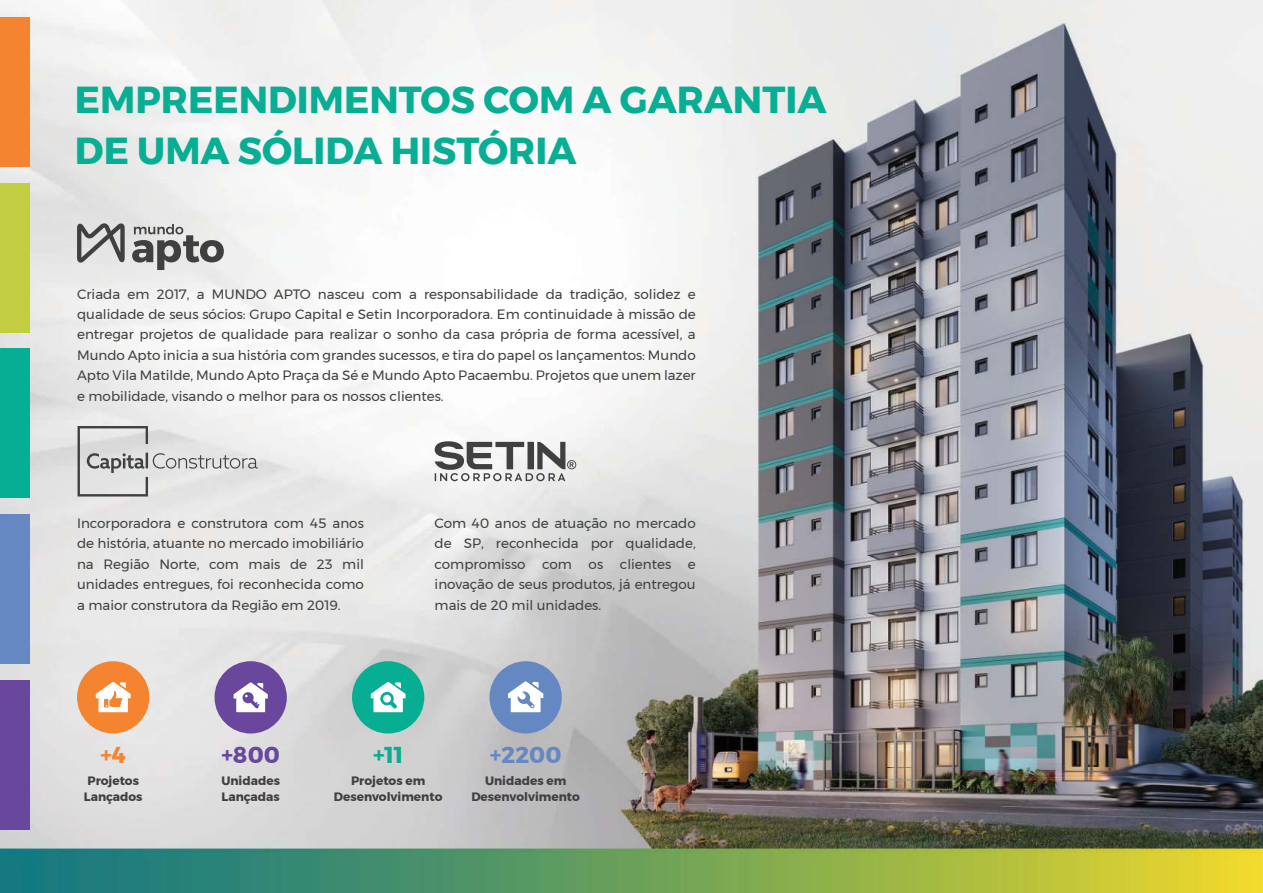
<style>
.page{position:relative;width:1263px;height:893px;background:#fff}
.page>*{position:absolute;margin:0;border:0;box-sizing:border-box;transform-origin:0 0}
.t1{font:700 37.5px/51.3px "Montserrat";color:#07ae93}
.t2{font:700 22.95px "Montserrat";color:#6588c3}
.t3{font:700 22.95px "Montserrat";color:#68479c}
.t4{font:700 22.95px "Montserrat";color:#07ae93}
.t5{font:700 22.95px "Montserrat";color:#f58431}
.t6{font:13.5px/20.4px "Montserrat";color:#404041;text-align:justify}
.t7{font:700 12.15px/15.6px "Montserrat";color:#404041}
</style>
<div class="page">
<img style="left:0;top:0;width:1263px;height:893px">
<svg style="left:77px;top:223px;width:147px;height:47px;background:#acacac"></svg>
<svg style="left:78px;top:426px;width:180px;height:70px;background:#d2d2d2"></svg>
<svg style="left:435px;top:441px;width:141px;height:40px"></svg>
<div style="left:0;top:17px;width:29px;height:149px;background:#f58431"></div>
<div style="left:0;top:183px;width:29px;height:149px;background:#c3cd42"></div>
<div style="left:0;top:349px;width:29px;height:149px;background:#07ae93"></div>
<div style="left:0;top:515px;width:29px;height:149px;background:#6588c3"></div>
<div style="left:0;top:681px;width:29px;height:149px;background:#68479c"></div>
<div style="left:215px;top:661px;width:72px;height:72px;background:#68479c;border-radius:50%"></div>
<svg style="left:234px;top:682px;width:34px;height:30px"></svg>
<div style="left:489px;top:661px;width:73px;height:72px;background:#6588c3;border-radius:50%"></div>
<svg style="left:508px;top:681px;width:35px;height:31px"></svg>
<div style="left:77px;top:661px;width:72px;height:72px;background:#f58431;border-radius:50%"></div>
<svg style="left:96px;top:682px;width:35px;height:30px"></svg>
<div style="left:352px;top:661px;width:72px;height:72px;background:#07ae93;border-radius:50%"></div>
<svg style="left:371px;top:682px;width:35px;height:30px"></svg>
<h1 class="t1" style="left:75px;top:74px;width:753px">EMPREENDIMENTOS COM A GARANTIA<br>DE UMA SÓLIDA HISTÓRIA</h1>
<p class="t6" style="left:77px;top:284px;width:620px">Criada em 2017, a MUNDO APTO nasceu com a responsabilidade da tradição, solidez e qualidade de seus sócios: Grupo Capital e Setin Incorporadora. Em continuidade à missão de entregar projetos de qualidade para realizar o sonho da casa própria de forma acessível, a Mundo Apto inicia a sua história com grandes sucessos, e tira do papel os lançamentos: Mundo Apto Vila Matilde, Mundo Apto Praça da Sé e Mundo Apto Pacaembu. Projetos que unem lazer e mobilidade, visando o melhor para os nossos clientes.</p>
<p class="t6" style="left:77px;top:513px;width:288px">Incorporadora e construtora com 45 anos de história, atuante no mercado imobiliário na Região Norte, com mais de 23 mil unidades entregues, foi reconhecida como a maior construtora da Região em 2019.</p>
<p class="t6" style="left:435px;top:513px;width:263px">Com 40 anos de atuação no mercado de SP, reconhecida por qualidade, compromisso com os clientes e inovação de seus produtos, já entregou mais de 20 mil unidades.</p>
<h2 class="t5" style="left:100px;top:742px;width:27px">+4</h2>
<h2 class="t2" style="left:490px;top:742px;width:73px">+2200</h2>
<p class="t7" style="left:84px;top:773px;width:60px">Projetos<br>Lançados</p>
<p class="t7" style="left:334px;top:773px;width:110px;text-align:center">Projetos em<br>Desenvolvimento</p>
<h2 class="t3" style="left:221px;top:742px;width:60px">+800</h2>
<h2 class="t4" style="left:373px;top:742px;width:32px">+11</h2>
<p class="t7" style="left:221px;top:773px;width:60px">Unidades<br>Lançadas</p>
<p class="t7" style="left:471px;top:773px;width:110px;text-align:center">Unidades em<br>Desenvolvimento</p>
</div>
